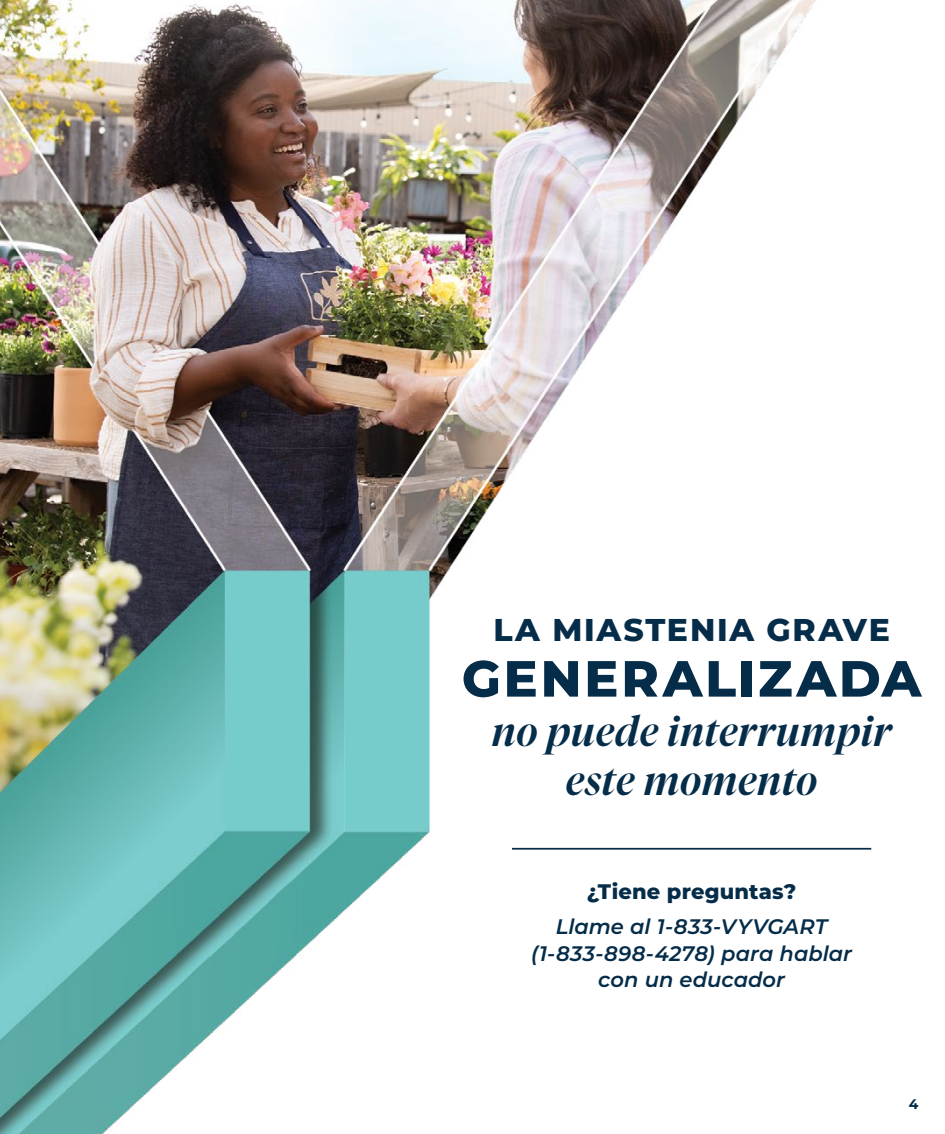
<style>
.page{position:relative;width:945px;height:1134px;background:#fff}
.page>*{position:absolute;margin:0;border:0;box-sizing:border-box;transform-origin:0 0}
.t1{font:800 50.75px "Montserrat";letter-spacing:.055em;color:#052c49}
.t2{font:italic 500 40.25px/49px "Tiempos Fine";letter-spacing:.015em;color:#052c49;text-align:center}
.t3{font:800 31.5px "Montserrat";letter-spacing:.055em;color:#052c49}
.H1_B{font:italic 600 21px/26.2px "Montserrat";color:#052c49;text-align:center}
.H1_B-2{font:800 21px "Montserrat";letter-spacing:.01em;color:#052c49}
.t4{font:700 14px "Montserrat";color:#002b49}
</style>
<div class="page">
<img style="left:0;top:0;width:872px;height:1134px">
<hr style="left:512px;top:848px;width:359px;height:2px;background:#052c49">
<p class="t3" style="left:493px;top:607px;width:398px">LA MIASTENIA GRAVE</p>
<p class="t1" style="left:462px;top:641px;width:461px">GENERALIZADA</p>
<p class="t2" style="left:492px;top:707px;width:401px">no puede interrumpir este momento</p>
<p class="H1_B-2" style="left:587px;top:877px;width:211px">¿Tiene preguntas?</p>
<p class="H1_B" style="left:531px;top:913px;width:322px">Llame al 1-833-VYVGART (1-833-898-4278) para hablar con un educador</p>
<p class="t4" style="left:909px;top:1094px;width:11px">4</p>
</div>
